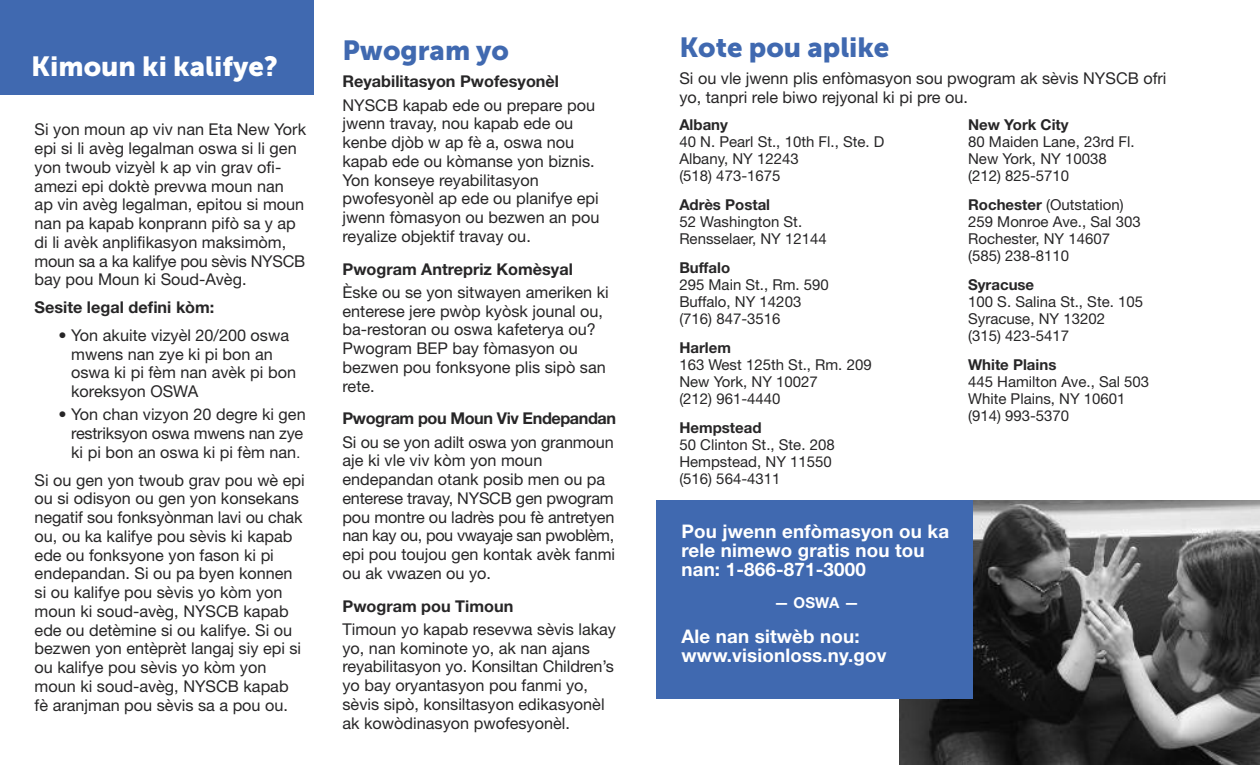
<style>
.page{position:relative;width:1260px;height:765px;background:#fff}
.page>*{position:absolute;margin:0;border:0;box-sizing:border-box;transform-origin:0 0}
.t1{font:27.5px "Museo Sans 900";color:#4069b0}
.t2{font:27.5px "Museo Sans 900";color:#fff}
.t3{font:700 18.75px/18.8px "Helvetica Neue LT Std";letter-spacing:.01em;color:#fff}
.t4{font:16.25px/18.8px "Helvetica Neue LT Std";color:#272627}
.t5{font:700 16.25px "Helvetica Neue LT Std";color:#272627}
.t6{font:700 16.25px "Helvetica Neue LT Std";letter-spacing:-.025em;color:#272627}
.t7{font:15px/16.9px "Helvetica Neue LT Std";color:#272627}
.t8{font:700 15px "Helvetica Neue LT Std";color:#272627}
.t9{font:700 15px "Helvetica Neue LT Std";color:#fff}
.s1{font-size:13.75px}
.s2{font-weight:700}
</style>
<div class="page">
<div style="left:0;top:0;width:314px;height:95px;background:#4069b0"></div>
<img style="left:900px;top:500px;width:360px;height:265px">
<div style="left:656px;top:500px;width:317px;height:199px;background:#4069b0"></div>
<h1 class="t2" style="left:31px;top:51px;width:248px">Kimoun ki kalifye?</h1>
<p class="t4" style="left:35px;top:122px;width:273px">Si yon moun ap viv nan Eta New York epi si li avèg legalman oswa si li gen yon twoub vizyèl k ap vin grav ofi&shy;amezi epi doktè prevwa moun nan ap vin avèg legalman, epitou si moun nan pa kapab konprann pifò sa y ap di li avèk anplifikasyon maksimòm, moun sa a ka kalifye pou sèvis NYSCB bay pou Moun ki Soud-Avèg.</p>
<p class="t5" style="left:35px;top:302px;width:181px">Sesite legal defini kòm:</p>
<p class="t4" style="left:71px;top:327px;width:226px;text-indent:-13px">• Yon akuite vizyèl 20/200 oswa mwens nan zye ki pi bon an oswa ki pi fèm nan avèk pi bon koreksyon OSWA</p>
<p class="t4" style="left:71px;top:407px;width:236px;text-indent:-13px">• Yon chan vizyon 20 degre ki gen restriksyon oswa mwens nan zye ki pi bon an oswa ki pi fèm nan<span class="s1">.</span></p>
<p class="t4" style="left:35px;top:472px;width:272px">Si ou gen yon twoub grav pou wè epi ou si odisyon ou gen yon konsekans negatif sou fonksyònman lavi ou chak ou, ou ka kalifye pou sèvis ki kapab ede ou fonksyone yon fason ki pi endepandan. Si ou pa byen konnen si ou kalifye pou sèvis yo kòm yon moun ki soud-avèg, NYSCB kapab ede ou detèmine si ou kalifye. Si ou bezwen yon entèprèt langaj siy epi si ou kalifye pou sèvis yo kòm yon moun ki soud-avèg, NYSCB kapab fè aranjman pou sèvis sa a pou ou.</p>
<h1 class="t1" style="left:342px;top:34px;width:168px">Pwogram yo</h1>
<p class="t5" style="left:342px;top:76px;width:218px">Reyabilitasyon Pwofesyonèl</p>
<p class="t4" style="left:342px;top:97px;width:259px">NYSCB kapab ede ou prepare pou jwenn travay, nou kapab ede ou kenbe djòb w ap fè a, oswa nou kapab ede ou kòmanse yon biznis.<br>Yon konseye reyabilitasyon pwofesyonèl ap ede ou planifye epi jwenn fòmasyon ou bezwen an pou reyalize objektif travay ou.</p>
<p class="t5" style="left:342px;top:263px;width:232px">Pwogram Antrepriz Komèsyal</p>
<p class="t4" style="left:342px;top:284px;width:268px">Èske ou se yon sitwayen ameriken ki enterese jere pwòp kyòsk jounal ou, ba-restoran ou oswa kafeterya ou?<br>Pwogram BEP bay fòmasyon ou bezwen pou fonksyone plis sipò san rete.</p>
<p class="t6" style="left:342px;top:413px;width:275px">Pwogram pou Moun Viv Endepandan</p>
<p class="t4" style="left:343px;top:434px;width:274px">Si ou se yon adilt oswa yon granmoun aje ki vle viv kòm yon moun endepandan otank posib men ou pa enterese travay, NYSCB gen pwogram pou montre ou ladrès pou fè antretyen nan kay ou, pou vwayaje san pwoblèm, epi pou toujou gen kontak avèk fanmi ou ak vwazen ou yo.</p>
<p class="t5" style="left:343px;top:600px;width:172px">Pwogram pou Timoun</p>
<p class="t4" style="left:343px;top:621px;width:275px">Timoun yo kapab resevwa sèvis lakay yo, nan kominote yo, ak nan ajans reyabilitasyon yo. Konsiltan Children’s yo bay oryantasyon pou fanmi yo, sèvis sipò, konsiltasyon edikasyonèl ak kowòdinasyon pwofesyonèl.</p>
<h1 class="t1" style="left:679px;top:31px;width:211px">Kote pou aplike</h1>
<p class="t4" style="left:679px;top:70px;width:489px">Si ou vle jwenn plis enfòmasyon sou pwogram ak sèvis NYSCB ofri yo, tanpri rele biwo rejyonal ki pi pre ou.</p>
<p class="t8" style="left:679px;top:119px;width:50px">Albany</p>
<p class="t7" style="left:679px;top:135px;width:207px">40 N. Pearl St., 10th Fl., Ste. D<br>Albany, NY 12243<br>(518) 473-1675</p>
<p class="t8" style="left:679px;top:199px;width:92px">Adrès Postal</p>
<p class="t7" style="left:679px;top:215px;width:149px">52 Washington St.<br>Rensselaer, NY 12144</p>
<p class="t8" style="left:679px;top:263px;width:52px">Buffalo</p>
<p class="t7" style="left:679px;top:278px;width:151px">295 Main St., Rm. 590<br>Buffalo, NY 14203 (716) 847-3516</p>
<p class="t8" style="left:679px;top:343px;width:53px">Harlem</p>
<p class="t7" style="left:679px;top:358px;width:194px">163 West 125th St., Rm. 209<br>New York, NY 10027<br>(212) 961-4440</p>
<p class="t8" style="left:679px;top:423px;width:84px">Hempstead</p>
<p class="t7" style="left:679px;top:438px;width:157px">50 Clinton St., Ste. 208<br>Hempstead, NY 11550 (516) 564-4311</p>
<p class="t8" style="left:968px;top:119px;width:102px">New York City</p>
<p class="t7" style="left:968px;top:135px;width:168px">80 Maiden Lane, 23rd Fl.<br>New York, NY 10038 (212) 825-5710</p>
<p class="t7" style="left:968px;top:198px;width:174px"><span class="s2">Rochester</span> (Outstation)<br>259 Monroe Ave., Sal 303<br>Rochester, NY 14607 (585) 238-8110</p>
<p class="t8" style="left:968px;top:279px;width:68px">Syracuse</p>
<p class="t7" style="left:968px;top:295px;width:177px">100 S. Salina St., Ste. 105<br>Syracuse, NY 13202<br>(315) 423-5417</p>
<p class="t8" style="left:968px;top:359px;width:90px">White Plains</p>
<p class="t7" style="left:968px;top:375px;width:183px">445 Hamilton Ave., Sal 503<br>White Plains, NY 10601 (914) 993-5370</p>
<p class="t3" style="left:681px;top:524px;width:269px">Pou jwenn enfòmasyon ou ka rele nimewo gratis nou tou nan: 1-866-871-3000</p>
<p class="t9" style="left:774px;top:598px;width:86px">— OSWA —</p>
<p class="t3" style="left:681px;top:629px;width:207px">Ale nan sitwèb nou: www.visionloss.ny.gov</p>
</div>
